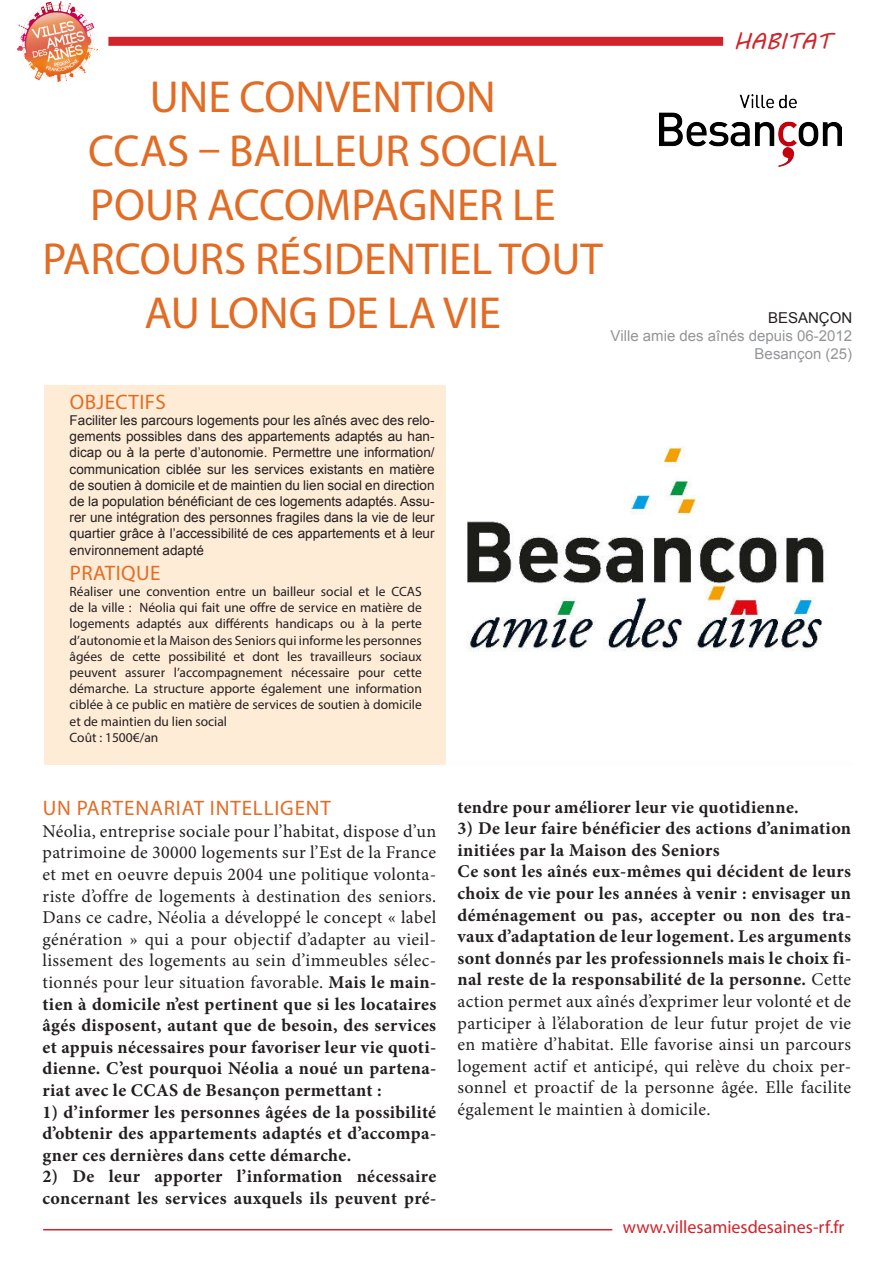
<style>
.page{position:relative;width:893px;height:1263px;background:#fff}
.page>*{position:absolute;margin:0;border:0;box-sizing:border-box;transform-origin:0 0}
.t1{font:45px/54px "Myriad Pro";color:#e36c25;text-align:center}
.t2{font:22.5px "MV Boli";color:#d1232a}
.t3{font:21px "Myriad Pro";letter-spacing:.04em;color:#e36c25}
.t4{font:21px "Myriad Pro";letter-spacing:.02em;color:#e36c25}
.t5{font:18px/21.6px "Minion Pro";letter-spacing:.02em;color:#231f20;text-align:justify}
.t6{font:700 18px/21.6px "Minion Pro";letter-spacing:.02em;color:#231f20}
.t7{font:18px "Myriad Pro";color:#d1232a}
.t8{font:15px "Arial";color:#939598}
.t9{font:15px "Arial";color:#231f20}
.t10{font:13.5px/16.2px "Myriad Pro";color:#231f20;text-align:justify}
.t11{font:13.5px/16.2px "Arial";color:#231f20;text-align:justify}
.s1{font-weight:700}
</style>
<div class="page">
<div style="left:44px;top:385px;width:403px;height:380px;background:#feecd7"></div>
<img style="left:446px;top:385px;width:379px;height:380px">
<div style="left:108px;top:37px;width:615px;height:9px;background:#d1232a"></div>
<img style="left:18px;top:2px;width:79px;height:80px">
<hr style="left:43px;top:1229px;width:569px;height:1px;background:#d1232a">
<img style="left:660px;top:95px;width:181px;height:72px">
<p class="t2" style="left:734px;top:26px;width:98px">HABITAT</p>
<p class="t1" style="left:150px;top:70px;width:347px">UNE CONVENTION</p>
<p class="t1" style="left:88px;top:124px;width:471px">CCAS – BAILLEUR SOCIAL</p>
<p class="t1" style="left:90px;top:178px;width:467px">POUR ACCOMPAGNER LE</p>
<p class="t1" style="left:43px;top:232px;width:562px">PARCOURS RÉSIDENTIEL TOUT<br>AU LONG DE LA VIE</p>
<p class="t9" style="left:768px;top:308px;width:86px">BESANÇON</p>
<p class="t8" style="left:611px;top:326px;width:243px">Ville amie des aînés depuis 06-2012</p>
<p class="t8" style="left:755px;top:344px;width:99px">Besançon (25)</p>
<p class="t4" style="left:70px;top:389px;width:98px">OBJECTIFS</p>
<p class="t11" style="left:70px;top:412px;width:366px">Faciliter les parcours logements pour les aînés avec des relo&shy;gements possibles dans des appartements adaptés au han&shy;dicap ou à la perte d’autonomie. Permettre une information/ communication ciblée sur les services existants en matière de soutien à domicile et de maintien du lien social en direction de la population bénéficiant de ces logements adaptés. Assu&shy;rer une intégration des personnes fragiles dans la vie de leur quartier grâce à l’accessibilité de ces appartements et à leur environnement adapté</p>
<p class="t4" style="left:70px;top:560px;width:92px">PRATIQUE</p>
<p class="t10" style="left:70px;top:583px;width:354px">Réaliser une convention entre un bailleur social et le CCAS de la ville : Néolia qui fait une offre de service en matière de logements adaptés aux différents handicaps ou à la perte d’autonomie et la Maison des Seniors qui informe les personnes âgées de cette possibilité et dont les travailleurs sociaux peuvent assurer l’accompagnement nécessaire pour cette démarche. La structure apporte également une information ciblée à ce public en matière de services de soutien à domicile et de maintien du lien social</p>
<p class="t10" style="left:70px;top:729px;width:90px">Coût : 1500€/an</p>
<p class="t3" style="left:43px;top:795px;width:290px">UN PARTENARIAT INTELLIGENT</p>
<p class="t5" style="left:43px;top:820px;width:395px">Néolia, entreprise sociale pour l’habitat, dispose d’un patrimoine de 30000 logements sur l’Est de la France et met en oeuvre depuis 2004 une politique volonta&shy;riste d’offre de logements à destination des seniors.<br>Dans ce cadre, Néolia a développé le concept « label génération » qui a pour objectif d’adapter au vieil&shy;lissement des logements au sein d’immeubles sélec&shy;tionnés pour leur situation favorable. <span class="s1">Mais le main&shy;tien à domicile n’est pertinent que si les locataires âgés disposent, autant que de besoin, des services et appuis nécessaires pour favoriser leur vie quoti&shy;dienne. C’est pourquoi Néolia a noué un partena&shy;riat avec le CCAS de Besançon permettant :</span></p>
<p class="t6" style="left:43px;top:1101px;width:395px;text-align:justify">1) d’informer les personnes âgées de la possibilité d’obtenir des appartements adaptés et d’accompa&shy;gner ces dernières dans cette démarche.</p>
<p class="t6" style="left:43px;top:1166px;width:395px">2) De leur apporter l’information nécessaire concernant les services auxquels ils peuvent pré-</p>
<p class="t6" style="left:457px;top:796px;width:343px">tendre pour améliorer leur vie quotidienne.</p>
<p class="t6" style="left:457px;top:817px;width:395px">3) De leur faire bénéficier des actions d’animation initiées par la Maison des Seniors</p>
<p class="t5" style="left:457px;top:861px;width:395px"><span class="s1">Ce sont les aînés eux-mêmes qui décident de leurs choix de vie pour les années à venir : envisager un déménagement ou pas, accepter ou non des tra&shy;vaux d’adaptation de leur logement. Les arguments sont donnés par les professionnels mais le choix fi&shy;nal reste de la responsabilité de la personne.</span> Cette action permet aux aînés d’exprimer leur volonté et de participer à l’élaboration de leur futur projet de vie en matière d’habitat. Elle favorise ainsi un parcours logement actif et anticipé, qui relève du choix per&shy;sonnel et proactif de la personne âgée. Elle facilite également le maintien à domicile.</p>
<p class="t7" style="left:623px;top:1215px;width:223px">www.villesamiesdesaines-rf.fr</p>
</div>
